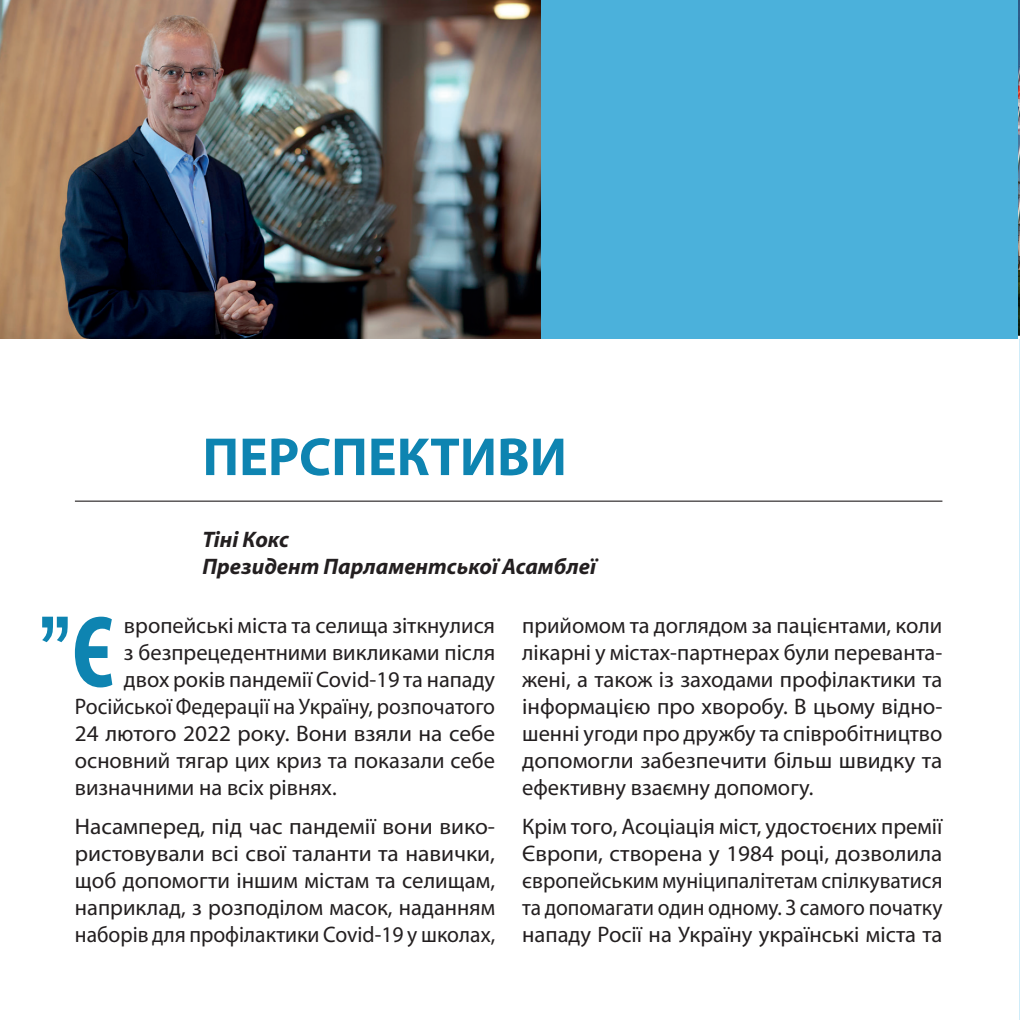
<style>
.page{position:relative;width:1020px;height:1020px;background:#fff}
.page>*{position:absolute;margin:0;border:0;box-sizing:border-box;transform-origin:0 0}
.t1{font:700 condensed 102.6px "Myriad Pro";color:#0e84b1}
.t2{font:700 54px "Myriad Pro";color:#0e84b1}
.t3{font:22.5px/27px "Myriad Pro";color:#231f20;text-align:justify}
.t4{font:22.5px/27px "Myriad Pro";color:#231f20;text-align:justify;scale:1.04 1}
.t5{font:22.5px "Myriad Pro";color:#231f20;scale:.96 1}
.t6{font:italic 700 22.5px/27px "Myriad Pro";color:#231f20}
</style>
<div class="page">
<hr style="left:75px;top:501px;width:867px;height:1px;background:#231f20">
<svg style="left:42px;top:617px;width:26px;height:25px"></svg>
<div style="left:509px;top:0;width:510px;height:339px;background:#4bb1db"></div>
<hr style="left:1019px;top:339px;width:1px;height:681px;background:#ceecf9">
<img style="left:0;top:0;width:540px;height:339px">
<img style="left:1019px;top:1px;width:1px;height:335px">
<h2 class="t2" style="left:202px;top:422px;width:366px">ПЕРСПЕКТИВИ</h2>
<p class="t6" style="left:202px;top:525px;width:395px">Тіні Кокс<br>Президент Парламентської Асамблеї</p>
<h1 class="t1" style="left:72px;top:588px;width:43px">Є</h1>
<p class="t3" style="left:124px;top:611px;width:373px">вропейські міста та селища зіткнулися</p>
<p class="t3" style="left:124px;top:638px;width:373px">з безпрецедентними викликами після</p>
<p class="t3" style="left:124px;top:665px;width:373px">двох років пандемії Covid-19 та нападу</p>
<p class="t5" style="left:75px;top:692px;width:439px">Російської Федерації на Україну, розпочатого</p>
<p class="t4" style="left:75px;top:719px;width:406px">24 лютого 2022 року. Вони взяли на себе</p>
<p class="t3" style="left:75px;top:746px;width:422px">основний тягар цих криз та показали себе</p>
<p class="t3" style="left:75px;top:773px;width:263px">визначними на всіх рівнях.</p>
<p class="t4" style="left:75px;top:813px;width:406px">Насамперед, під час пандемії вони вико&shy;ристовували всі свої таланти та навички, щоб допомогти іншим містам та селищам, наприклад, з розподілом масок, наданням наборів для профілактики Covid-19 у школах,</p>
<p class="t3" style="left:522px;top:611px;width:422px">прийомом та доглядом за пацієнтами, коли лікарні у містах-партнерах були переванта&shy;жені, а також із заходами профілактики та інформацією про хворобу. В цьому відно&shy;шенні угоди про дружбу та співробітництво допомогли забезпечити більш швидку та ефективну взаємну допомогу.</p>
<p class="t3" style="left:522px;top:813px;width:422px">Крім того, Асоціація міст, удостоєних премії Європи, створена у 1984 році, дозволила європейським муніципалітетам спілкуватися та допомагати один одному. З самого початку нападу Росії на Україну українські міста та</p>
</div>
